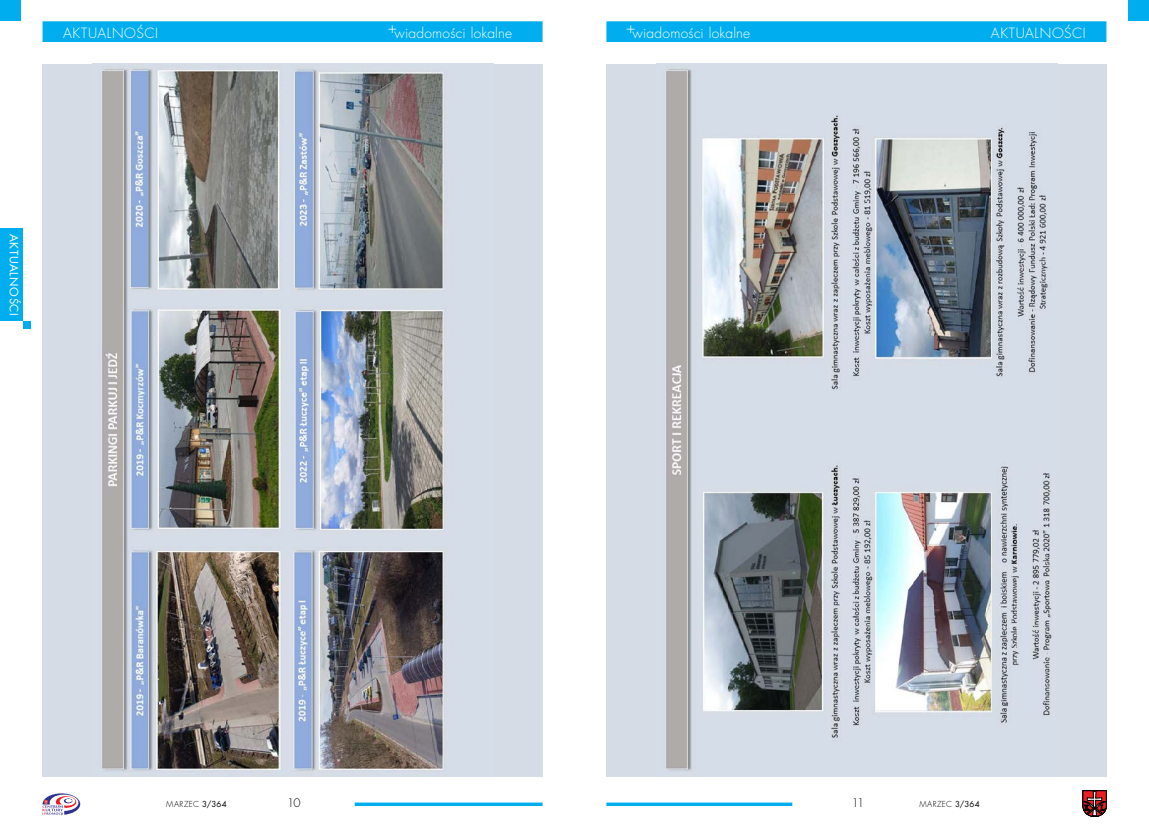
<style>
.page{position:relative;width:1149px;height:833px;background:#fff}
.page>*{position:absolute;margin:0;border:0;box-sizing:border-box;transform-origin:0 0}
.t1{font:300 13.75px "Futura LT Pro";letter-spacing:.02em;color:#fff}
.t2{font:300 13.75px "Futura LT Pro";letter-spacing:.045em;color:#fff}
.t3{font:300 11.5px "Futura LT Pro";color:#000}
.t4{font:11.25px "Futura LT Pro";letter-spacing:.055em;color:#fff}
.t5{font:300 8px "Futura LT Pro";letter-spacing:.04em;color:#000}
.s1{font-weight:400}
</style>
<div class="page">
<div style="left:0;top:0;width:21px;height:21px;background:#00aeef"></div>
<div style="left:1127px;top:0;width:21px;height:21px;background:#00aeef"></div>
<div style="left:23px;top:321px;width:7px;height:8px;background:#00aeef"></div>
<svg style="left:354px;top:802px;width:188px;height:4px"></svg>
<svg style="left:606px;top:802px;width:186px;height:4px"></svg>
<div style="left:43px;top:21px;width:499px;height:21px;background:#00aeef"></div>
<div style="left:606px;top:21px;width:500px;height:21px;background:#00aeef"></div>
<svg style="left:43px;top:793px;width:37px;height:22px"></svg>
<div style="left:0;top:228px;width:23px;height:93px;background:#00aeef"></div>
<svg style="left:1082px;top:790px;width:24px;height:26px"></svg>
<div style="left:43px;top:64px;width:499px;height:712px;background:#d5dce6"></div>
<img style="left:102px;top:68px;width:343px;height:704px">
<div style="left:606px;top:64px;width:500px;height:712px;background:#d5dce6"></div>
<img style="left:666px;top:69px;width:386px;height:702px">
<p class="t2" style="left:63px;top:24px;width:96px">AKTUALNOŚCI</p>
<p class="t4" style="left:22px;top:234px;width:84px;rotate:90deg">AKTUALNOŚCI</p>
<p class="t1" style="left:388px;top:24px;width:126px"><sup>+</sup>wiadomości lokalne</p>
<p class="t1" style="left:626px;top:24px;width:126px"><sup>+</sup>wiadomości lokalne</p>
<p class="t2" style="left:990px;top:24px;width:96px">AKTUALNOŚCI</p>
<p class="t3" style="left:287px;top:795px;width:15px">10</p>
<p class="t3" style="left:851px;top:795px;width:14px">11</p>
<p class="t5" style="left:166px;top:798px;width:62px">MARZEC <span class="s1">3/364</span></p>
<p class="t5" style="left:919px;top:798px;width:62px">MARZEC <span class="s1">3/364</span></p>
</div>
